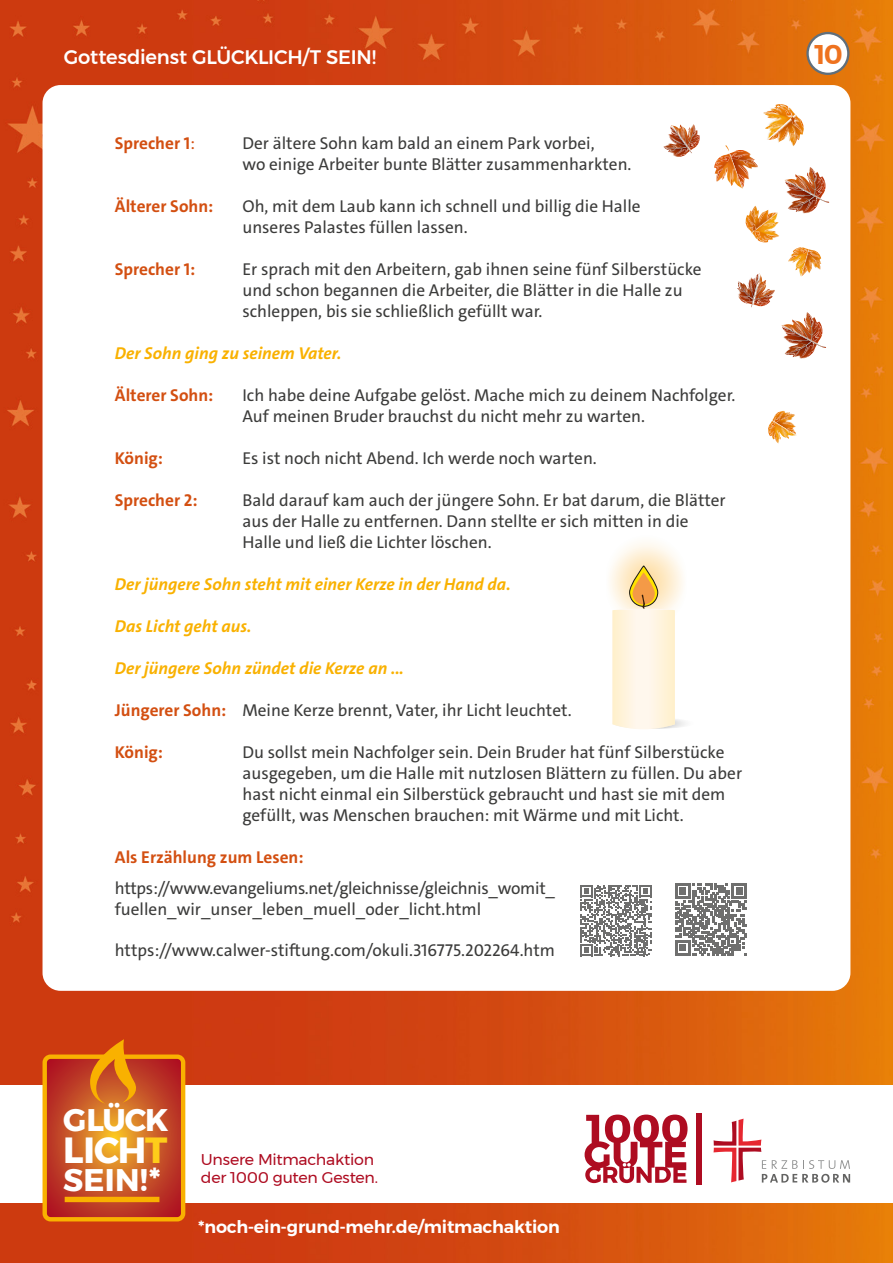
<style>
.page{position:relative;width:893px;height:1263px;background:#fff}
.page>*{position:absolute;margin:0;border:0;box-sizing:border-box;transform-origin:0 0}
.t1{font:700 36.3px "Montserrat";letter-spacing:-.03em;color:#fff}
.t2{font:700 31.2px "Montserrat";letter-spacing:.005em;color:#fff}
.t3{font:600 27px "Montserrat";color:#ee721f}
.t4{font:500 19.5px "Montserrat";letter-spacing:-.01em;color:#fff}
.t5{font:17.25px/21px "The Sans";color:#3b3b3a}
.t6{font:italic 700 17.25px "The Sans";color:#f9b100}
.t7{font:700 17.25px "The Sans";color:#d34f11}
.t8{font:600 17.25px "Montserrat";letter-spacing:-.01em;color:#fff}
.t9{font:15.6px/17.2px "Montserrat";letter-spacing:-.015em;color:#ae0c21}
.s1{font-weight:400}
.s2{font-weight:700;color:#d34f11}
.s3{color:#fecd1a}
</style>
<div class="page">
<img style="left:0;top:0;width:893px;height:1263px">
<div style="left:43px;top:85px;width:807px;height:906px;background:#fff;border-radius:18px"></div>
<div style="left:806px;top:32px;width:43px;height:43px;background:#fff;border:2px solid #606f7c;border-radius:50%"></div>
<svg style="left:580px;top:885px;width:71px;height:71px"></svg>
<svg style="left:675px;top:883px;width:72px;height:72px"></svg>
<img style="left:740px;top:162px;width:18px;height:27px">
<svg style="left:714px;top:145px;width:41px;height:42px"></svg>
<img style="left:778px;top:133px;width:25px;height:13px">
<svg style="left:767px;top:110px;width:33px;height:31px"></svg>
<img style="left:791px;top:117px;width:13px;height:16px">
<img style="left:763px;top:104px;width:29px;height:14px">
<img style="left:664px;top:145px;width:19px;height:12px">
<svg style="left:667px;top:126px;width:33px;height:29px"></svg>
<img style="left:772px;top:290px;width:3px;height:7px">
<svg style="left:737px;top:274px;width:35px;height:33px"></svg>
<svg style="left:792px;top:250px;width:29px;height:26px"></svg>
<img style="left:788px;top:247px;width:19px;height:14px">
<img style="left:773px;top:439px;width:8px;height:4px">
<svg style="left:770px;top:412px;width:26px;height:27px"></svg>
<img style="left:768px;top:423px;width:24px;height:14px">
<img style="left:802px;top:212px;width:8px;height:2px">
<img style="left:809px;top:167px;width:5px;height:4px">
<svg style="left:785px;top:171px;width:45px;height:41px"></svg>
<img style="left:799px;top:357px;width:8px;height:2px">
<img style="left:806px;top:312px;width:5px;height:4px">
<svg style="left:782px;top:316px;width:44px;height:41px"></svg>
<img style="left:746px;top:206px;width:32px;height:23px">
<svg style="left:748px;top:210px;width:29px;height:32px"></svg>
<img style="left:750px;top:206px;width:5px;height:17px">
<img style="left:755px;top:217px;width:24px;height:19px">
<svg style="left:613px;top:717px;width:83px;height:11px"></svg>
<div style="left:605px;top:546px;width:82px;height:82px;background:#fefdfb;border-radius:50%"></div>
<svg style="left:605px;top:534px;width:82px;height:83px"></svg>
<svg style="left:630px;top:566px;width:28px;height:40px"></svg>
<div style="left:629px;top:565px;width:29px;height:42px;border:1px solid #1a1a18;border-radius:14px"></div>
<svg style="left:632px;top:572px;width:23px;height:32px"></svg>
<svg style="left:612px;top:594px;width:63px;height:135px"></svg>
<div style="left:612px;top:610px;width:24px;height:119px;background:linear-gradient(to right,#fff0ca,#fff6ea)"></div>
<svg style="left:648px;top:610px;width:27px;height:119px;background:#fef3dc"></svg>
<div style="left:0;top:1085px;width:893px;height:117px;background:#fff"></div>
<svg style="left:585px;top:1114px;width:103px;height:69px"></svg>
<div style="left:696px;top:1113px;width:6px;height:72px;background:#ae0c21"></div>
<svg style="left:713px;top:1118px;width:137px;height:65px"></svg>
<div style="left:43px;top:1054px;width:142px;height:167px;border:4px solid #f9b100;border-radius:6px"></div>
<svg style="left:45px;top:1039px;width:138px;height:180px;background:#cc5b20"></svg>
<div style="left:65px;top:1197px;width:94px;height:5px;background:#f9b100"></div>
<p class="t4" style="left:64px;top:41px;width:314px">Gottesdienst GLÜCKLICH/T SEIN!</p>
<p class="t7" style="left:115px;top:132px;width:82px">Sprecher 1<span class="s1">:</span></p>
<p class="t5" style="left:242px;top:133px;width:391px">Der ältere Sohn kam bald an einem Park vorbei,<br>wo einige Arbeiter bunte Blätter zusammenharkten.</p>
<p class="t7" style="left:115px;top:195px;width:100px">Älterer Sohn:</p>
<p class="t5" style="left:242px;top:196px;width:400px">Oh, mit dem Laub kann ich schnell und billig die Halle unseres Palastes füllen lassen.</p>
<p class="t7" style="left:115px;top:258px;width:82px">Sprecher 1:</p>
<p class="t5" style="left:242px;top:259px;width:461px">Er sprach mit den Arbeitern, gab ihnen seine fünf Silberstücke und schon begannen die Arbeiter, die Blätter in die Halle zu schleppen, bis sie schließlich gefüllt war.</p>
<p class="t6" style="left:115px;top:342px;width:228px">Der Sohn ging zu seinem Vater.</p>
<p class="t7" style="left:115px;top:384px;width:100px">Älterer Sohn:</p>
<p class="t5" style="left:242px;top:385px;width:495px">Ich habe deine Aufgabe gelöst. Mache mich zu deinem Nachfolger.<br>Auf meinen Bruder brauchst du nicht mehr zu warten.</p>
<p class="t7" style="left:115px;top:447px;width:50px">König:</p>
<p class="t5" style="left:242px;top:448px;width:356px">Es ist noch nicht Abend. Ich werde noch warten.</p>
<p class="t7" style="left:115px;top:489px;width:84px">Sprecher 2:</p>
<p class="t5" style="left:242px;top:490px;width:485px">Bald darauf kam auch der jüngere Sohn. Er bat darum, die Blätter aus der Halle zu entfernen. Dann stellte er sich mitten in die<br>Halle und ließ die Lichter löschen.</p>
<p class="t6" style="left:115px;top:573px;width:397px">Der jüngere Sohn steht mit einer Kerze in der Hand da.</p>
<p class="t6" style="left:115px;top:615px;width:138px">Das Licht geht aus.</p>
<p class="t6" style="left:115px;top:657px;width:291px">Der jüngere Sohn zündet die Kerze an ...</p>
<p class="t5" style="left:115px;top:700px;width:458px"><span class="s2">Jüngerer Sohn:</span> Meine Kerze brennt, Vater, ihr Licht leuchtet.</p>
<p class="t7" style="left:115px;top:741px;width:50px">König:</p>
<p class="t5" style="left:242px;top:742px;width:501px">Du sollst mein Nachfolger sein. Dein Bruder hat fünf Silberstücke ausgegeben, um die Halle mit nutzlosen Blättern zu füllen. Du aber hast nicht einmal ein Silberstück gebraucht und hast sie mit dem gefüllt, was Menschen brauchen: mit Wärme und mit Licht.</p>
<p class="t7" style="left:115px;top:846px;width:190px">Als Erzählung zum Lesen:</p>
<p class="t5" style="left:115px;top:878px;width:442px">https://www.evangeliums.net/gleichnisse/gleichnis_womit_ fuellen_wir_unser_leben_muell_oder_licht.html</p>
<p class="t5" style="left:115px;top:940px;width:441px">https://www.calwer-stiftung.com/okuli.316775.202264.htm</p>
<h2 class="t2" style="left:63px;top:1095px;width:107px">GLÜCK</h2>
<h1 class="t1" style="left:63px;top:1121px;width:106px">LICH<span class="s3">T</span></h1>
<h2 class="t2" style="left:63px;top:1155px;width:99px">SEIN!*</h2>
<p class="t9" style="left:201px;top:1151px;width:179px">Unsere Mitmachaktion der 1000 guten Gesten.</p>
<p class="t8" style="left:198px;top:1213px;width:363px">*noch-ein-grund-mehr.de/mitmachaktion</p>
<h3 class="t3" style="left:815px;top:33px;width:30px">10</h3>
</div>
